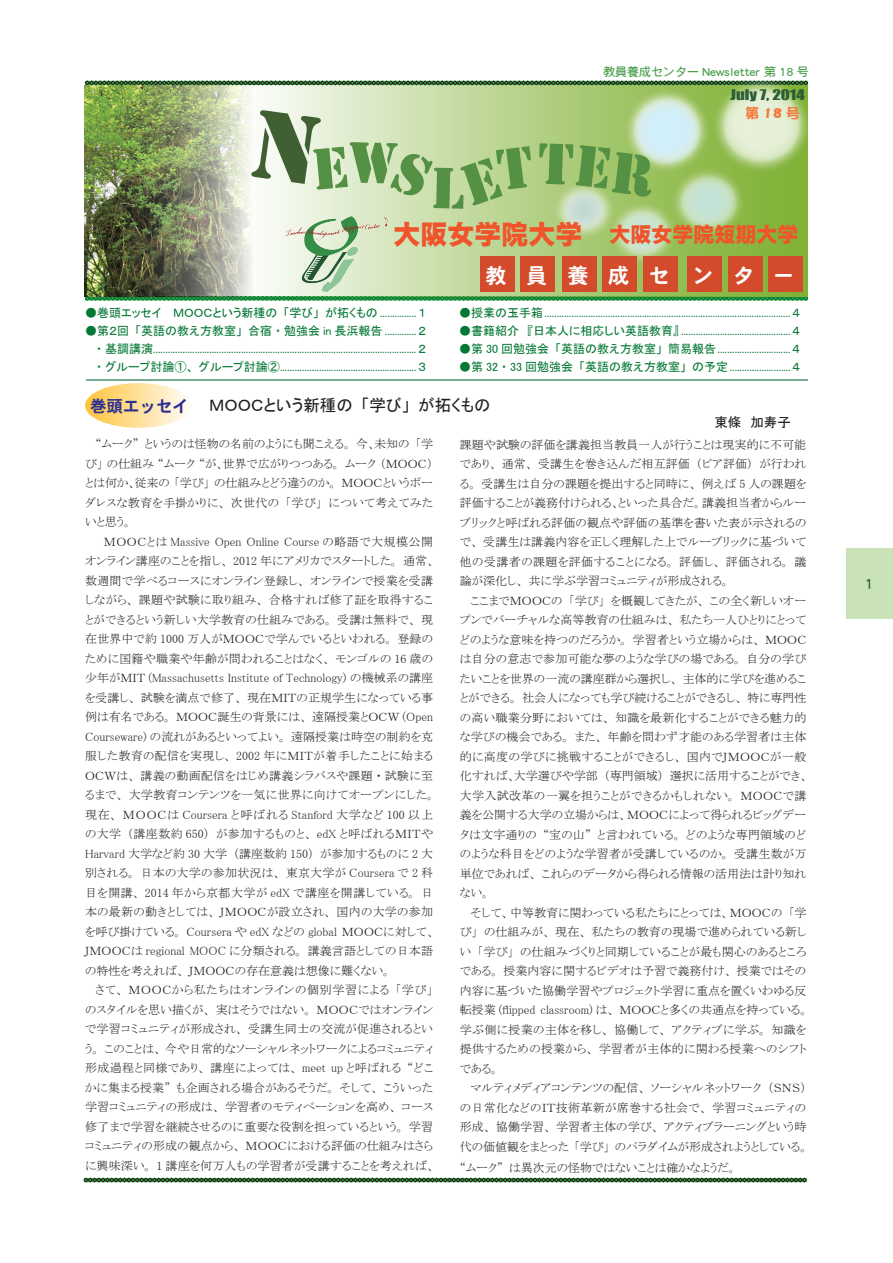
<style>
.page{position:relative;width:893px;height:1263px;background:#fff}
.page>*{position:absolute;margin:0;border:0;box-sizing:border-box;transform-origin:0 0}
.t1{font:21px "DF Gothic Std W10";color:#f0542a}
.t2{font:21px "DFHS Gothic Std W7";letter-spacing:.945em;color:#fcfcfc}
.t3{font:16.5px "MS P Gothic";color:#231f20}
.t4{font:16.5px "DFHS Gothic Std W7";color:#2e3092}
.t5{font:15px "DFHS Maru Gothic Std W4";color:#315f35}
.t6{font:13.8px "DFPOP1 Std W12";color:#f47b3b}
.t7{font:13.5px "Impact";color:#2d5f35;scale:1.25 1}
.t8{font:13.5px "MS P Gothic";color:#231f20}
.t9{font:12px/19.5px "MS P Mincho";letter-spacing:.01em;color:#231f20}
.t10{font:12px/18px "MS P Gothic";color:#037733;text-align:justify}
.t11{font:12px "DFHS Maru Gothic Std W4";color:#449c46}
.s1{font-size:27px}
</style>
<div class="page">
<div style="left:847px;top:548px;width:46px;height:70px;background:#cae3b6"></div>
<hr style="left:86px;top:379px;width:722px;height:2px;background:#006531">
<svg style="left:85px;top:296px;width:723px;height:5px;background:#3a984f"></svg>
<svg style="left:84px;top:1178px;width:723px;height:4px;background:#2e5930"></svg>
<svg style="left:85px;top:81px;width:627px;height:4px;background:#2e5930"></svg>
<div style="left:85px;top:383px;width:107px;height:45px;background:linear-gradient(to right,#ffc43e,#fffdf9);border-radius:50%"></div>
<img style="left:85px;top:85px;width:157px;height:211px">
<div style="left:242px;top:85px;width:566px;height:211px;background:linear-gradient(to right,#f8fbf5,#79ac28)"></div>
<div style="left:552px;top:180px;width:63px;height:59px;background:#fff;opacity:.75"></div>
<svg style="left:562px;top:190px;width:44px;height:40px"></svg>
<div style="left:671px;top:167px;width:75px;height:70px;background:#fff;opacity:.75"></div>
<svg style="left:680px;top:176px;width:57px;height:52px;background:#c2debf"></svg>
<div style="left:623px;top:88px;width:87px;height:86px;background:#fff;opacity:.75"></div>
<svg style="left:633px;top:97px;width:68px;height:67px;background:#d1eae6"></svg>
<div style="left:609px;top:201px;width:69px;height:64px;background:#fff;opacity:.75"></div>
<svg style="left:618px;top:210px;width:50px;height:46px;background:#c6e0c2"></svg>
<div style="left:712px;top:77px;width:100px;height:97px;background:#fff;opacity:.75"></div>
<svg style="left:721px;top:87px;width:81px;height:77px;background:#dbe9c6"></svg>
<div style="left:480px;top:256px;width:35px;height:36px;background:#d34b2a"></div>
<div style="left:602px;top:257px;width:35px;height:35px;background:#d34b2a"></div>
<div style="left:521px;top:257px;width:34px;height:35px;background:#d34b2a"></div>
<div style="left:562px;top:257px;width:34px;height:35px;background:#d34b2a"></div>
<div style="left:643px;top:256px;width:35px;height:36px;background:#d34b2a"></div>
<div style="left:768px;top:257px;width:34px;height:35px;background:#d34b2a"></div>
<div style="left:687px;top:257px;width:34px;height:35px;background:#d34b2a"></div>
<div style="left:728px;top:257px;width:35px;height:35px;background:#d34b2a"></div>
<img style="left:286px;top:216px;width:101px;height:75px">
<svg style="left:251px;top:110px;width:404px;height:99px;background:#cadeac"></svg>
<p class="t11" style="left:603px;top:65px;width:207px">教員養成センター Newsletter 第 18 号</p>
<p class="t7" style="left:730px;top:86px;width:61px">July 7, 2014</p>
<p class="t6" style="left:746px;top:106px;width:56px">第18号</p>
<h1 class="t1" style="left:393px;top:223px;width:406px"><span class="s1">大阪女学院大学　</span>大阪女学院短期大学</h1>
<p class="t10" style="left:85px;top:304px;width:343px">●巻頭エッセイ 　ＭＯＯＣという新種の「学び」が拓くもの ...............１</p>
<p class="t10" style="left:85px;top:322px;width:343px">●第２回「英語の教え方教室」合宿・勉強会 in 長浜報告 .............２　・基調講演............................................................................................................２　・グループ討論①、グループ討論②........................................................３</p>
<h1 class="t2" style="left:485px;top:264px;width:310px">教員養成セ ンター</h1>
<p class="t10" style="left:459px;top:304px;width:343px">●授業の玉手箱.....................................................................................................４</p>
<p class="t10" style="left:459px;top:322px;width:343px">●書籍紹介　『日本人に相応しい英語教育』 .............................................４</p>
<p class="t10" style="left:459px;top:340px;width:343px">●第 30 回勉強会「英語の教え方教室」簡易報告..............................４</p>
<p class="t10" style="left:459px;top:358px;width:343px">●第 32 ・ 33 回勉強会「英語の教え方教室」の予定.........................４</p>
<h2 class="t4" style="left:90px;top:397px;width:101px">巻頭エッセイ</h2>
<h2 class="t3" style="left:209px;top:397px;width:283px">ＭＯＯＣという新種の「学び」が拓くもの</h2>
<p class="t8" style="left:714px;top:415px;width:78px">東條　加寿子</p>
<p class="t9" style="left:85px;top:434px;width:350px;text-align:justify;text-indent:10px">“ムーク” というのは怪物の名前のようにも聞こえる。今、未知の「学び」の仕組み “ムーク “が、世界で広がりつつある。ムーク（ＭＯＯＣ）とは何か、従来の「学び」の仕組みとどう違うのか。ＭＯＯＣというボーダレスな教育を手掛かりに、次世代の「学び」について考えてみたいと思う。</p>
<p class="t9" style="left:85px;top:532px;width:352px;text-indent:10px">　ＭＯＯＣとは Massive Open Online Course の略語で大規模公開オンライン講座のことを指し、 2012 年にアメリカでスタートした。通常、数週間で学べるコースにオンライン登録し、オンラインで授業を受講しながら、課題や試験に取り組み、合格すれば修了証を取得することができるという新しい大学教育の仕組みである。受講は無料で、現在世界中で約 1000 万人がＭＯＯＣで学んでいるといわれる。登録のために国籍や職業や年齢が問われることはなく、モンゴルの 16 歳の少年がＭＩＴ (Massachusetts Institute of Technology) の機械系の講座を受講し、試験を満点で修了、現在ＭＩＴの正規学生になっている事例は有名である。ＭＯＯＣ誕生の背景には、遠隔授業とＯＣＷ (Open Courseware) の流れがあるといってよい。遠隔授業は時空の制約を克服した教育の配信を実現し、 2002 年にＭＩＴが着手したことに始まるＯＣＷは、講義の動画配信をはじめ講義シラバスや課題・試験に至るまで、大学教育コンテンツを一気に世界に向けてオープンにした。現在、ＭＯＯＣは Coursera と呼ばれる Stanford 大学など 100 以上の大学（講座数約 650）が参加するものと、 edX と呼ばれるＭＩＴやHarvard 大学など約 30 大学（講座数約 150）が参加するものに 2 大別される。日本の大学の参加状況は、東京大学が Coursera で 2 科目を開講、 2014 年から京都大学が edX で講座を開講している。日本の最新の動きとしては、ＪＭＯＯＣが設立され、国内の大学の参加を呼び掛けている。 Coursera や edX などの global ＭＯＯＣに対して、ＪＭＯＯＣは regional MOOC に分類される。講義言語としての日本語の特性を考えれば、ＪＭＯＯＣの存在意義は想像に難くない。</p>
<p class="t9" style="left:85px;top:980px;width:351px;text-indent:10px">さて、ＭＯＯＣから私たちはオンラインの個別学習による「学び」のスタイルを思い描くが、実はそうではない。ＭＯＯＣではオンラインで学習コミュニティが形成され、受講生同士の交流が促進されるという。このことは、今や日常的なソーシャルネットワークによるコミュニティ形成過程と同様であり、講座によっては、 meet up と呼ばれる “どこかに集まる授業” も企画される場合があるそうだ。そして、こういった学習コミュニティの形成は、学習者のモティベーションを高め、コース修了まで学習を継続させるのに重要な役割を担っているという。学習コミュニティの形成の観点から、ＭＯＯＣにおける評価の仕組みはさらに興味深い。 1 講座を何万人もの学習者が受講することを考えれば、</p>
<p class="t9" style="left:460px;top:434px;width:348px;text-align:justify">課題や試験の評価を講義担当教員一人が行うことは現実的に不可能であり、通常、受講生を巻き込んだ相互評価（ピア評価）が行われる。受講生は自分の課題を提出すると同時に、例えば 5 人の課題を評価することが義務付けられる、といった具合だ。講義担当者からルーブリックと呼ばれる評価の観点や評価の基準を書いた表が示されるので、受講生は講義内容を正しく理解した上でルーブリックに基づいて他の受講者の課題を評価することになる。評価し、評価される。議論が深化し、共に学ぶ学習コミュニティが形成される。</p>
<p class="t9" style="left:460px;top:590px;width:350px;text-indent:10px">ここまでＭＯＯＣの「学び」を概観してきたが、この全く新しいオープンでバーチャルな高等教育の仕組みは、私たち一人ひとりにとってどのような意味を持つのだろうか。学習者という立場からは、ＭＯＯＣは自分の意志で参加可能な夢のような学びの場である。自分の学びたいことを世界の一流の講座群から選択し、主体的に学びを進めることができる。社会人になっても学び続けることができるし、特に専門性の高い職業分野においては、知識を最新化することができる魅力的な学びの機会である。また、年齢を問わず才能のある学習者は主体的に高度の学びに挑戦することができるし、国内でＪＭＯＯＣが一般化すれば、大学選びや学部（専門領域）選択に活用することができ、大学入試改革の一翼を担うことができるかもしれない。ＭＯＯＣで講義を公開する大学の立場からは、ＭＯＯＣによって得られるビッグデータは文字通りの “宝の山” と言われている。どのような専門領域のどのような科目をどのような学習者が受講しているのか。受講生数が万単位であれば、これらのデータから得られる情報の活用法は計り知れない。</p>
<p class="t9" style="left:460px;top:902px;width:350px;text-indent:10px">そして、中等教育に関わっている私たちにとっては、ＭＯＯＣの「学び」の仕組みが、現在、私たちの教育の現場で進められている新しい「学び」の仕組みづくりと同期していることが最も関心のあるところである。授業内容に関するビデオは予習で義務付け、授業ではその内容に基づいた協働学習やプロジェクト学習に重点を置くいわゆる反転授業 (flipped classroom) は、ＭＯＯＣと多くの共通点を持っている。学ぶ側に授業の主体を移し、協働して、アクティブに学ぶ。知識を提供するための授業から、学習者が主体的に関わる授業へのシフトである。</p>
<p class="t9" style="left:460px;top:1078px;width:350px;text-indent:10px">マルティメディアコンテンツの配信、ソーシャルネットワーク（ＳＮＳ）の日常化などのＩＴ技術革新が席巻する社会で、学習コミュニティの形成、協働学習、学習者主体の学び、アクティブラーニングという時代の価値観をまとった「学び」のパラダイムが形成されようとしている。</p>
<p class="t9" style="left:460px;top:1157px;width:278px">“ムーク” は異次元の怪物ではないことは確かなようだ。</p>
<p class="t5" style="left:864px;top:576px;width:10px">1</p>
</div>
